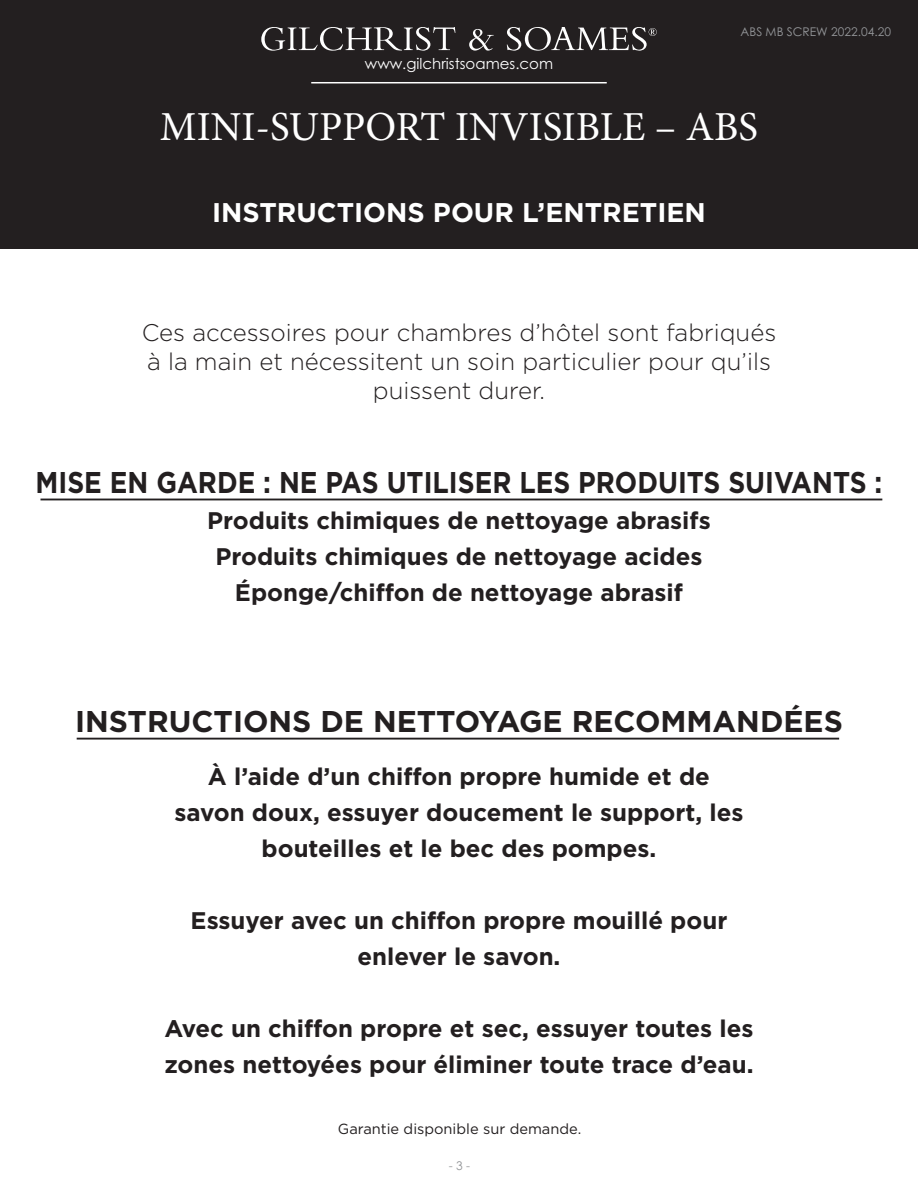
<style>
.page{position:relative;width:918px;height:1188px;background:#fff}
.page>*{position:absolute;margin:0;border:0;box-sizing:border-box;transform-origin:0 0}
.t1{font:41.25px "Minion Pro";color:#fff}
.t2{font:700 30px "Gotham";color:#231f20;scale:.88 1}
.t3{font:700 30px "Gotham";color:#231f20}
.t4{font:700 27px "Gotham";color:#fff}
.t5{font:700 24px/36px "Gotham";color:#231f20;text-align:center}
.t6{font:300 24px/28.8px "Gotham";color:#231f20;text-align:center}
.t7{font:15px "Century Gothic Pro";color:#fff}
.t8{font:14.7px "Gotham";color:#231f20}
.t9{font:12px "Century Gothic Pro";color:#939598}
</style>
<div class="page">
<div style="left:0;top:0;width:918px;height:248px;background:#231f20"></div>
<svg style="left:261px;top:27px;width:194px;height:24px"></svg>
<svg style="left:469px;top:29px;width:25px;height:22px"></svg>
<svg style="left:507px;top:27px;width:150px;height:24px"></svg>
<hr style="left:311px;top:82px;width:296px;height:1px;background:#fff">
<hr style="left:77px;top:738px;width:762px;height:2px;background:#231f20">
<hr style="left:40px;top:499px;width:842px;height:1px;background:#231f20">
<p class="t7" style="left:365px;top:54px;width:190px">www.gilchristsoames.com</p>
<p class="t9" style="left:741px;top:24px;width:152px">ABS MB SCREW 2022.04.20</p>
<h1 class="t1" style="left:160px;top:99px;width:600px">MINI-SUPPORT INVISIBLE – ABS</h1>
<p class="t4" style="left:212px;top:195px;width:495px">INSTRUCTIONS POUR L’ENTRETIEN</p>
<p class="t6" style="left:142px;top:318px;width:636px">Ces accessoires pour chambres d’hôtel sont fabriqués à la main et nécessitent un soin particulier pour qu’ils puissent durer.</p>
<p class="t2" style="left:36px;top:462px;width:964px">MISE EN GARDE : NE PAS UTILISER LES PRODUITS SUIVANTS :</p>
<p class="t5" style="left:207px;top:502px;width:505px">Produits chimiques de nettoyage abrasifs<br>Produits chimiques de nettoyage acides<br>Éponge/chiffon de nettoyage abrasif</p>
<p class="t3" style="left:75px;top:702px;width:769px">INSTRUCTIONS DE NETTOYAGE RECOMMANDÉES</p>
<p class="t5" style="left:174px;top:758px;width:571px">À l’aide d’un chiffon propre humide et de savon doux, essuyer doucement le support, les bouteilles et le bec des pompes.</p>
<p class="t5" style="left:191px;top:902px;width:538px">Essuyer avec un chiffon propre mouillé pour enlever le savon.</p>
<p class="t5" style="left:164px;top:1010px;width:591px;text-align:left">Avec un chiffon propre et sec, essuyer toutes les zones nettoyées pour éliminer toute trace d’eau.</p>
<p class="t8" style="left:338px;top:1119px;width:245px">Garantie disponible sur demande.</p>
<p class="t9" style="left:449px;top:1158px;width:23px">- 3 -</p>
</div>
